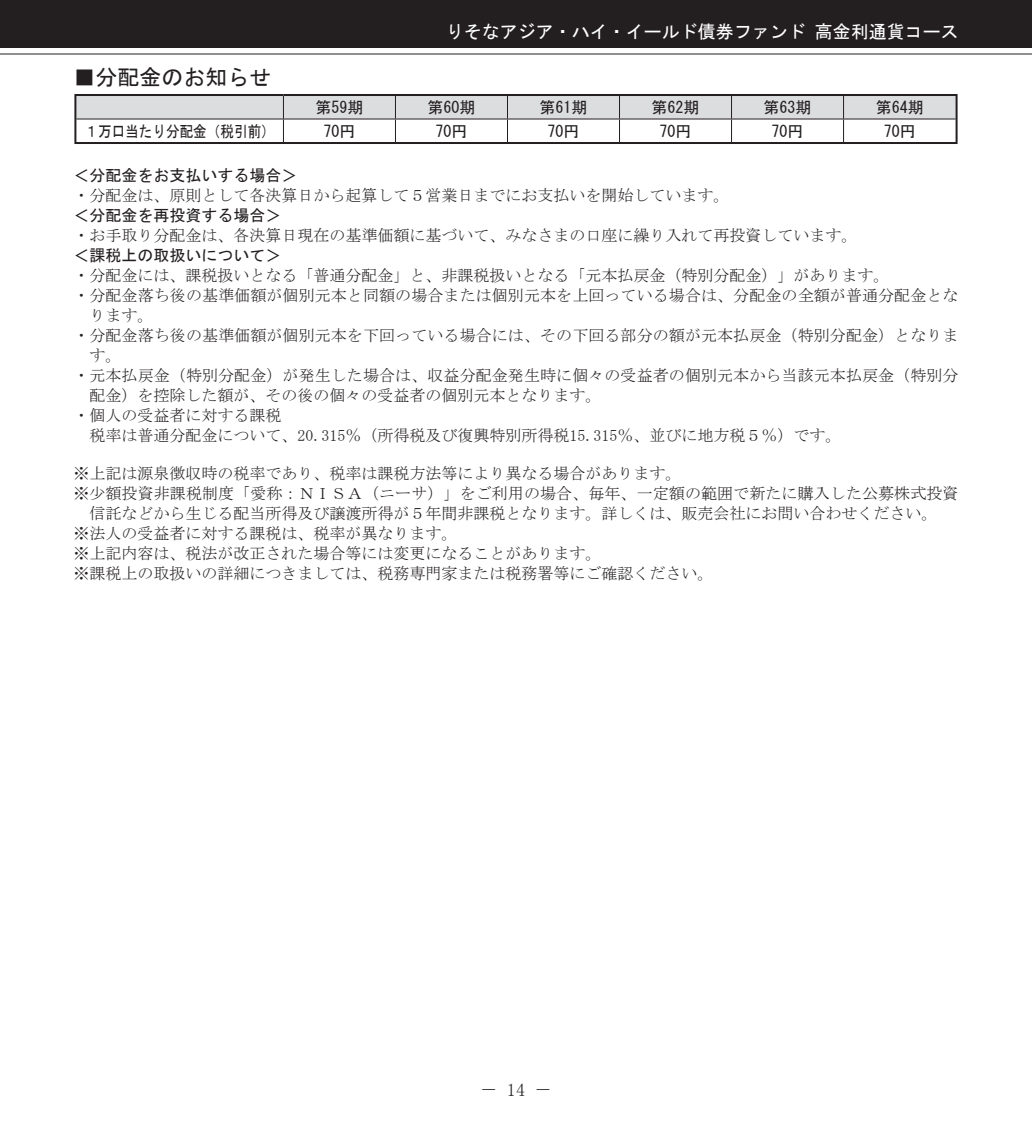
<style>
.page{position:relative;width:1032px;height:1134px;background:#fff}
.page>*{position:absolute;margin:0;border:0;box-sizing:border-box;transform-origin:0 0}
.t1{font:22px "MS Gothic";color:#231f20}
.t2{font:18px "MS Gothic";color:#fff}
.t3{font:18px "MS Mincho";color:#231f20}
.t4{font:16px "MS Mincho";color:#231f20}
.t5{font:16px "MS Gothic";color:#231f20}
.t6{font:16px "MS Gothic";color:#231f20;scale:.85 1}
</style>
<div class="page">
<div style="left:0;top:0;width:1032px;height:48px;background:#231f20"></div>
<hr style="left:0;top:53px;width:1032px;height:1px;background:#231f20">
<svg style="left:76px;top:96px;width:879px;height:46px"></svg>
<hr style="left:395px;top:118px;width:560px;height:2px;background:#231f20">
<hr style="left:74px;top:94px;width:209px;height:2px;background:#231f20">
<hr style="left:74px;top:96px;width:2px;height:23px;background:#231f20">
<hr style="left:283px;top:94px;width:674px;height:2px;background:#231f20">
<hr style="left:955px;top:96px;width:2px;height:23px;background:#231f20">
<hr style="left:74px;top:119px;width:2px;height:23px;background:#231f20">
<hr style="left:955px;top:119px;width:2px;height:23px;background:#231f20">
<hr style="left:74px;top:142px;width:883px;height:2px;background:#231f20">
<h1 class="t1" style="left:73px;top:66px;width:200px">■分配金のお知らせ</h1>
<p class="t2" style="left:446px;top:23px;width:514px">りそなアジア・ハイ・イールド債券ファンド 高金利通貨コース</p>
<p class="t5" style="left:315px;top:99px;width:49px">第59期</p>
<p class="t5" style="left:427px;top:99px;width:49px">第60期</p>
<p class="t5" style="left:539px;top:99px;width:49px">第61期</p>
<p class="t5" style="left:651px;top:99px;width:49px">第62期</p>
<p class="t5" style="left:763px;top:99px;width:49px">第63期</p>
<p class="t5" style="left:876px;top:99px;width:49px">第64期</p>
<p class="t6" style="left:84px;top:123px;width:225px">１万口当たり分配金（税引前）</p>
<p class="t5" style="left:323px;top:123px;width:33px">70円</p>
<p class="t5" style="left:435px;top:123px;width:33px">70円</p>
<p class="t5" style="left:547px;top:123px;width:33px">70円</p>
<p class="t5" style="left:659px;top:123px;width:33px">70円</p>
<p class="t5" style="left:771px;top:123px;width:33px">70円</p>
<p class="t5" style="left:884px;top:123px;width:33px">70円</p>
<p class="t5" style="left:73px;top:168px;width:225px">＜分配金をお支払いする場合＞</p>
<p class="t4" style="left:73px;top:188px;width:657px">・分配金は、原則として各決算日から起算して５営業日までにお支払いを開始しています。</p>
<p class="t5" style="left:73px;top:208px;width:209px">＜分配金を再投資する場合＞</p>
<p class="t4" style="left:73px;top:228px;width:785px">・お手取り分配金は、各決算日現在の基準価額に基づいて、みなさまの口座に繰り入れて再投資しています。</p>
<p class="t5" style="left:73px;top:248px;width:209px">＜課税上の取扱いについて＞</p>
<p class="t4" style="left:73px;top:268px;width:817px">・分配金には、課税扱いとなる「普通分配金」と、非課税扱いとなる「元本払戻金（特別分配金）」があります。</p>
<p class="t4" style="left:73px;top:288px;width:887px">・分配金落ち後の基準価額が個別元本と同額の場合または個別元本を上回っている場合は、分配金の全額が普通分配金とな</p>
<p class="t4" style="left:89px;top:308px;width:65px">ります。</p>
<p class="t4" style="left:73px;top:328px;width:887px">・分配金落ち後の基準価額が個別元本を下回っている場合には、その下回る部分の額が元本払戻金（特別分配金）となりま</p>
<p class="t4" style="left:89px;top:348px;width:33px">す。</p>
<p class="t4" style="left:73px;top:368px;width:887px">・元本払戻金（特別分配金）が発生した場合は、収益分配金発生時に個々の受益者の個別元本から当該元本払戻金（特別分</p>
<p class="t4" style="left:89px;top:388px;width:513px">配金）を控除した額が、その後の個々の受益者の個別元本となります。</p>
<p class="t4" style="left:73px;top:408px;width:209px">・個人の受益者に対する課税</p>
<p class="t4" style="left:89px;top:428px;width:753px">税率は普通分配金について、20.315％（所得税及び復興特別所得税15.315％、並びに地方税５％）です。</p>
<p class="t4" style="left:73px;top:466px;width:609px">※上記は源泉徴収時の税率であり、税率は課税方法等により異なる場合があります。</p>
<p class="t4" style="left:73px;top:486px;width:887px">※少額投資非課税制度「愛称：ＮＩＳＡ（ニーサ）」をご利用の場合、毎年、一定額の範囲で新たに購入した公募株式投資</p>
<p class="t4" style="left:89px;top:506px;width:849px">信託などから生じる配当所得及び譲渡所得が５年間非課税となります。詳しくは、販売会社にお問い合わせください。</p>
<p class="t4" style="left:73px;top:526px;width:385px">※法人の受益者に対する課税は、税率が異なります。</p>
<p class="t4" style="left:73px;top:546px;width:529px">※上記内容は、税法が改正された場合等には変更になることがあります。</p>
<p class="t4" style="left:73px;top:566px;width:641px">※課税上の取扱いの詳細につきましては、税務専門家または税務署等にご確認ください。</p>
<p class="t3" style="left:507px;top:1081px;width:19px">14</p>
<p class="t3" style="left:480px;top:1081px;width:73px">－　　－</p>
</div>
